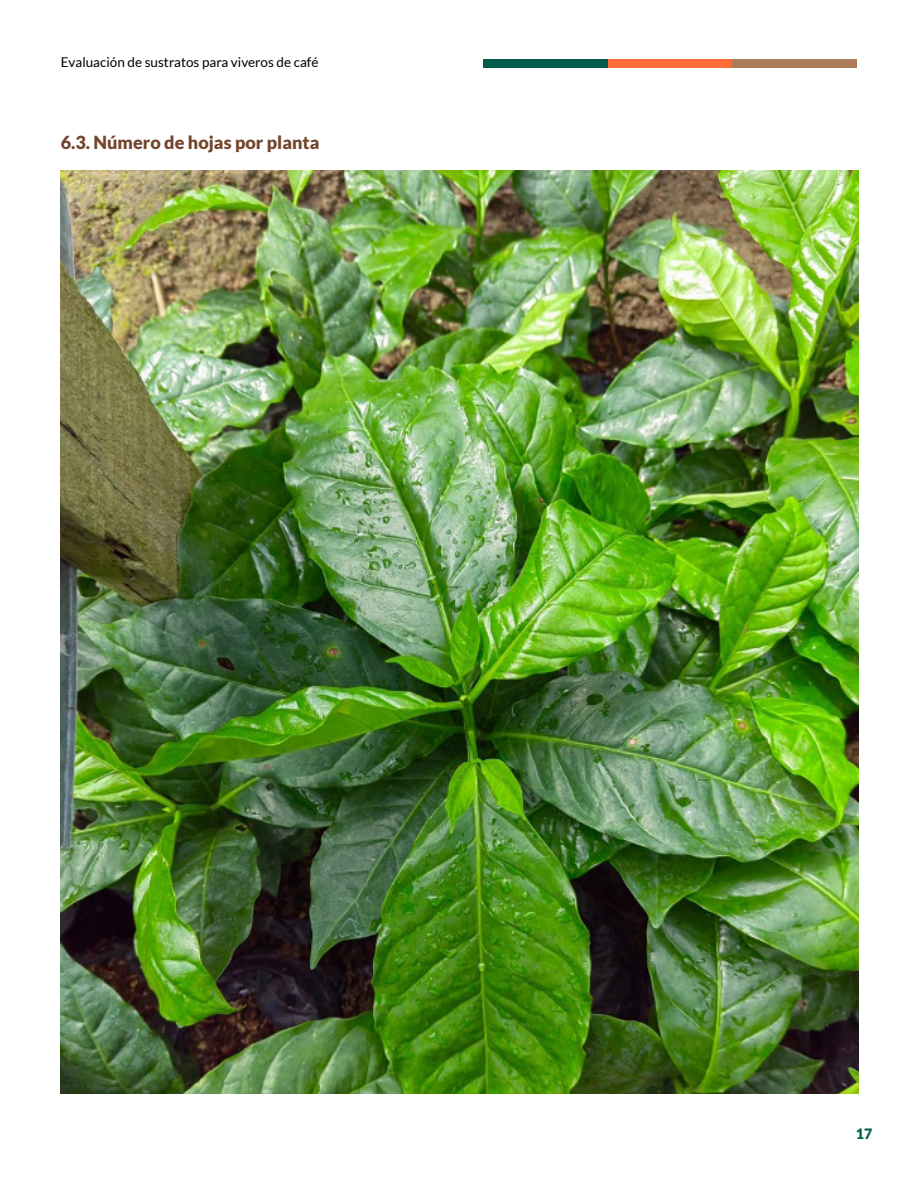
<style>
.page{position:relative;width:918px;height:1188px;background:#fff}
.page>*{position:absolute;margin:0;border:0;box-sizing:border-box;transform-origin:0 0}
.t1{font:900 18px "Lato";color:#73452c}
.t2{font:900 14.25px "Lato";color:#015c4d}
.t3{font:13.5px "Lato";color:#000}
</style>
<div class="page">
<div style="left:483px;top:59px;width:125px;height:9px;background:#015c4d"></div>
<div style="left:608px;top:59px;width:125px;height:9px;background:#ff6c37"></div>
<div style="left:733px;top:59px;width:124px;height:9px;background:#ad7c58"></div>
<img style="left:61px;top:170px;width:798px;height:924px">
<p class="t3" style="left:61px;top:55px;width:259px">Evaluación de sustratos para viveros de café</p>
<h1 class="t1" style="left:61px;top:132px;width:260px">6.3. Número de hojas por planta</h1>
<p class="t2" style="left:856px;top:1126px;width:18px">17</p>
</div>
